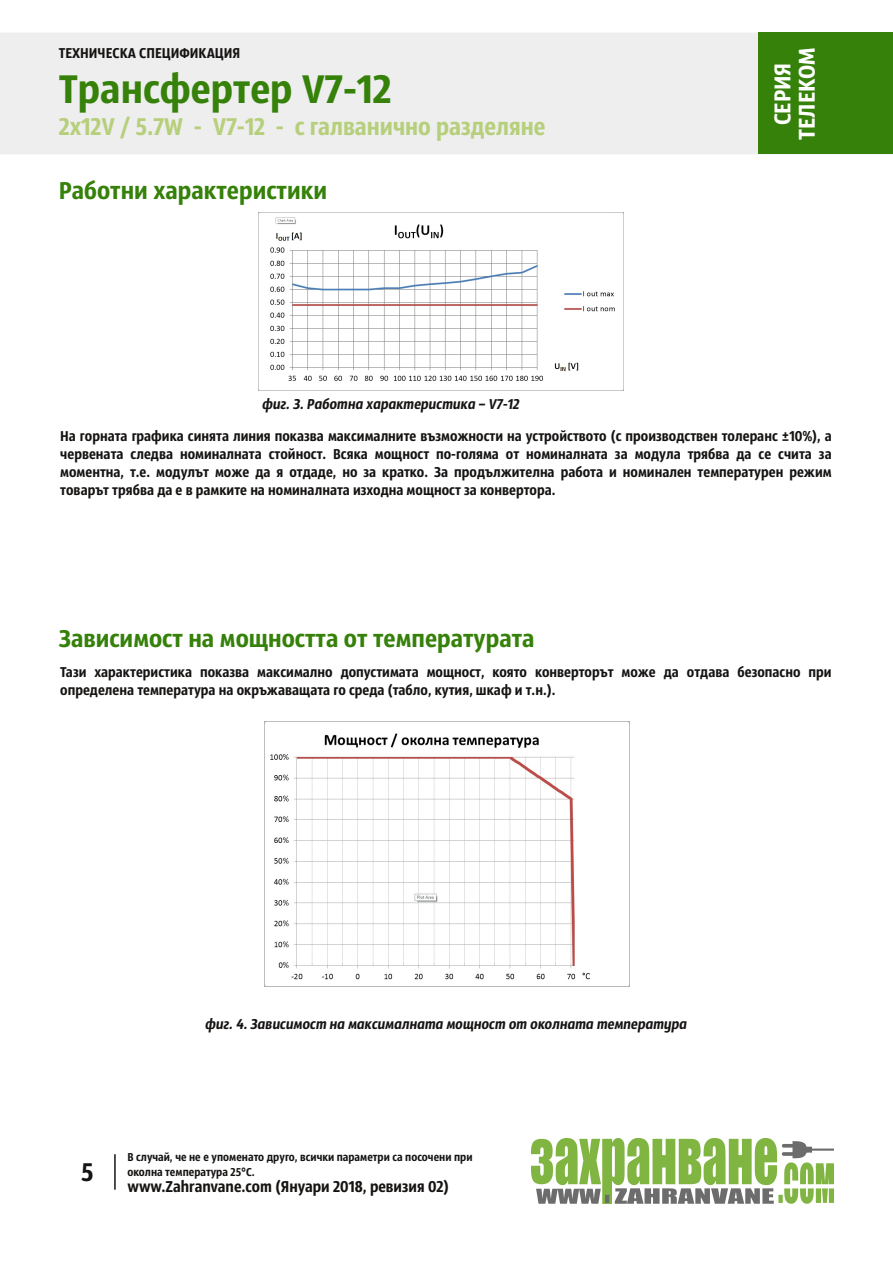
<style>
.page{position:relative;width:893px;height:1263px;background:#fff}
.page>*{position:absolute;margin:0;border:0;box-sizing:border-box;transform-origin:0 0}
.t1{font:42px "Sansus Webissimo";color:#358109;scale:1.04 1}
.t2{font:27px "Sansus Webissimo";color:#161413}
.t3{font:25.5px "Sansus Webissimo";color:#358109;scale:1.04 1}
.t4{font:25.5px "Sansus Webissimo";color:#b6cf7b}
.t5{font:24px/24px "Sansus Webissimo";color:#fff;text-align:center;scale:1.04 1}
.t6{font:16.5px "Sansus Webissimo";color:#161413}
.t7{font:15px/18px "Sansus Webissimo";color:#161413;text-align:justify}
.t8{font:italic 15px "Sansus Webissimo";letter-spacing:.005em;color:#161413}
.t9{font:12px/15px "Sansus Webissimo";letter-spacing:.005em;color:#161413}
</style>
<div class="page">
<div style="left:1px;top:33px;width:891px;height:121px;background:#eee"></div>
<img style="left:532px;top:1139px;width:301px;height:64px">
<hr style="left:114px;top:1154px;width:2px;height:36px;background:#161413">
<div style="left:758px;top:33px;width:135px;height:121px;background:#358109"></div>
<img style="left:258px;top:212px;width:365px;height:179px">
<img style="left:264px;top:722px;width:365px;height:264px">
<p class="t7" style="left:59px;top:45px;width:183px">ТЕХНИЧЕСКА СПЕЦИФИКАЦИЯ</p>
<h1 class="t1" style="left:59px;top:72px;width:321px">Трансфертер V7-12</h1>
<h3 class="t4" style="left:59px;top:116px;width:488px">2x12V / 5.7W - V7-12 - с галванично разделяне</h3>
<h3 class="t3" style="left:59px;top:180px;width:259px">Работни характеристики</h3>
<h3 class="t5" style="left:773px;top:140px;width:90px;rotate:-90deg">СЕРИЯ<br>ТЕЛЕКОМ</h3>
<p class="t8" style="left:262px;top:398px;width:259px">фиг. 3. Работна характеристика – V7-12</p>
<p class="t7" style="left:60px;top:428px;width:773px">На горната графика синята линия показва максималните възможности на устройството (с производствен толеранс ±10%), а червената следва номиналната стойност. Всяка мощност по-голяма от номиналната за модула трябва да се счита за моментна, т.е. модулът може да я отдаде, но за кратко. За продължителна работа и номинален температурен режим товарът трябва да е в рамките на номиналната изходна мощност за конвертора.</p>
<h3 class="t3" style="left:59px;top:627px;width:459px">Зависимост на мощността от температурата</h3>
<p class="t7" style="left:60px;top:665px;width:773px">Тази характеристика показва максимално допустимата мощност, която конверторът може да отдава безопасно при определена температура на окръжаващата го среда (табло, кутия, шкаф и т.н.).</p>
<p class="t8" style="left:205px;top:1018px;width:483px">фиг. 4. Зависимост на максималната мощност от околната температура</p>
<h2 class="t2" style="left:81px;top:1161px;width:14px">5</h2>
<p class="t9" style="left:128px;top:1151px;width:347px">В случай, че не е упоменато друго, всички параметри са посочени при околна температура 25°C.</p>
<p class="t6" style="left:128px;top:1179px;width:323px">www.Zahranvane.com (Януари 2018, ревизия 02)</p>
</div>
